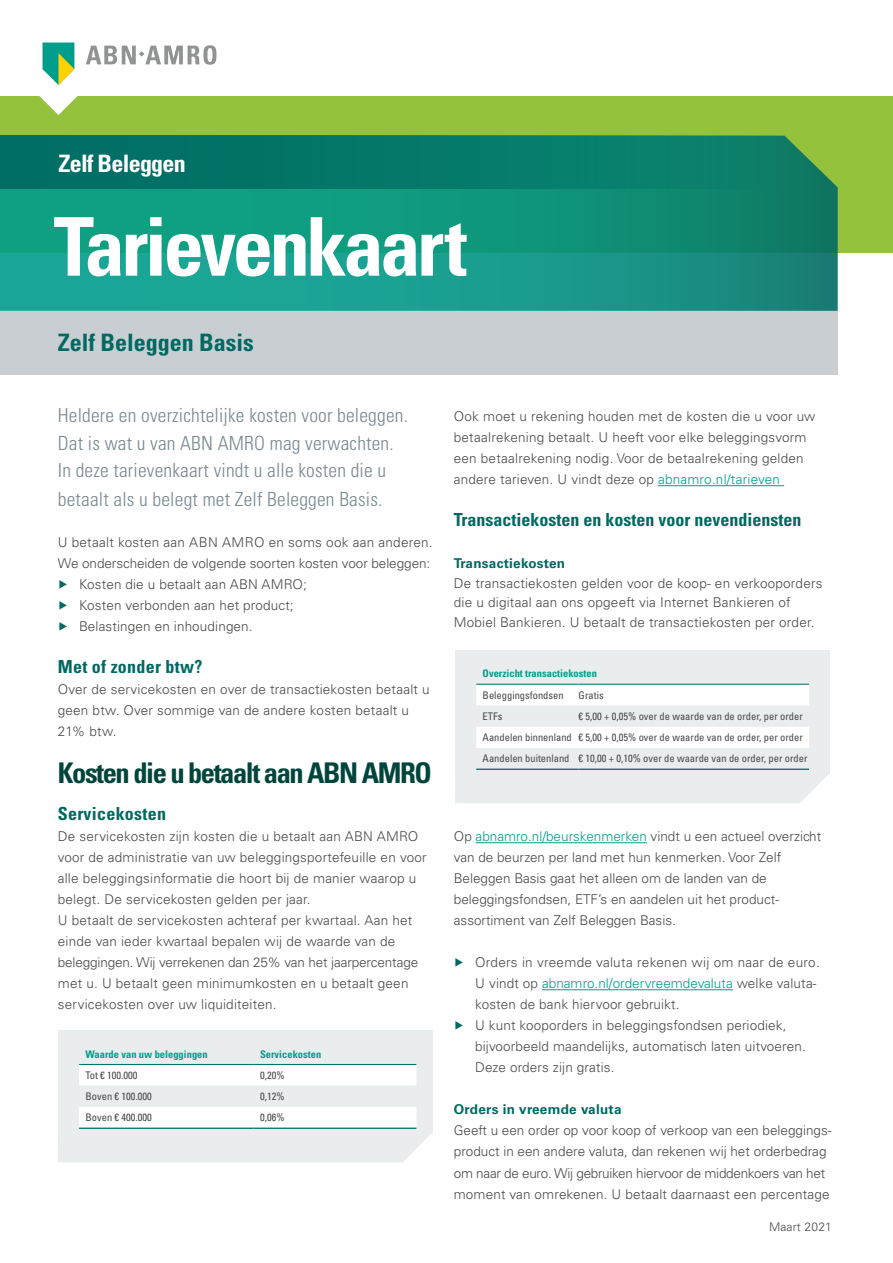
<style>
.page{position:relative;width:893px;height:1263px;background:#fff}
.page>*{position:absolute;margin:0;border:0;box-sizing:border-box;transform-origin:0 0}
.t1{font:700 condensed 81px "Univers LT Std";letter-spacing:-.045em;color:#fff}
.t2{font:700 condensed 28.5px "Univers LT Std";letter-spacing:-.05em;color:#00453c}
.t3{font:700 condensed 24px "Univers LT Std";color:#006962}
.t4{font:700 condensed 24px "Univers LT Std";letter-spacing:-.03em;color:#fff}
.t5{font:300 condensed 19.5px/28px "Univers LT Std";letter-spacing:.01em;color:#7a8890}
.t6{font:700 condensed 18px "Univers LT Std";color:#006962}
.t7{font:300 13.5px/21px "Univers LT Std";letter-spacing:.01em;color:#494948}
.t8{font:300 13.5px "Univers LT Std";color:#009d8b}
.t9{font:700 13.5px "Univers LT Std";letter-spacing:.02em;color:#006962}
.t10{font:300 12px "Univers LT Std";letter-spacing:.01em;color:#494948}
.t11{font:condensed 10.5px/21.3px "Univers LT Std";color:#494948}
.t12{font:700 condensed 10.5px "Univers LT Std";color:#009d8b}
.s1{color:#006962}
.s2{color:#009d8b}
.s3{color:#494948}
</style>
<div class="page">
<div style="left:0;top:96px;width:893px;height:157px;background:#94c23c"></div>
<svg style="left:0;top:136px;width:838px;height:175px;background:#169881"></svg>
<div style="left:0;top:136px;width:780px;height:53px;background:#047869"></div>
<div style="left:0;top:311px;width:838px;height:64px;background:#c8ced2"></div>
<hr style="left:658px;top:485px;width:126px;height:1px;background:#009d8b">
<hr style="left:476px;top:842px;width:171px;height:1px;background:#009d8b">
<hr style="left:542px;top:989px;width:191px;height:1px;background:#009d8b">
<svg style="left:39px;top:43px;width:177px;height:72px"></svg>
<div style="left:58px;top:1030px;width:374px;height:102px;background:#eaedee"></div>
<div style="left:79px;top:1065px;width:337px;height:21px;background:#fff"></div>
<hr style="left:79px;top:1064px;width:175px;height:1px;background:#006962">
<hr style="left:254px;top:1064px;width:162px;height:1px;background:#006962">
<svg style="left:58px;top:1107px;width:374px;height:55px;background:#ecf0f1"></svg>
<div style="left:455px;top:650px;width:374px;height:123px;background:#eaedee"></div>
<svg style="left:476px;top:685px;width:333px;height:63px"></svg>
<hr style="left:476px;top:769px;width:103px;height:1px;background:#006962">
<hr style="left:579px;top:769px;width:230px;height:1px;background:#006962">
<hr style="left:476px;top:684px;width:103px;height:1px;background:#006962">
<hr style="left:579px;top:684px;width:230px;height:1px;background:#006962">
<div style="left:455px;top:773px;width:374px;height:30px;background:#eaedee"></div>
<h3 class="t4" style="left:58px;top:149px;width:129px">Zelf Beleggen</h3>
<h1 class="t1" style="left:54px;top:197px;width:415px">Tarievenkaart</h1>
<h3 class="t3" style="left:58px;top:328px;width:197px">Zelf Beleggen Basis</h3>
<h3 class="t5" style="left:58px;top:401px;width:352px">Heldere en overzichtelijke kosten voor beleggen.<br>Dat is wat u van ABN AMRO mag verwachten.<br>In deze tarievenkaart vindt u alle kosten die u betaalt als u belegt met Zelf Beleggen Basis.</h3>
<p class="t7" style="left:58px;top:532px;width:376px">U betaalt kosten aan ABN AMRO en soms ook aan anderen.<br>We onderscheiden de volgende soorten kosten voor beleggen: <span class="s1">▶</span> Kosten die u betaalt aan ABN AMRO;<br><span class="s1">▶</span> Kosten verbonden aan het product;<br><span class="s1">▶</span> Belastingen en inhoudingen.</p>
<h3 class="t6" style="left:58px;top:656px;width:146px">Met of zonder btw?</h3>
<p class="t7" style="left:58px;top:679px;width:373px">Over de servicekosten en over de transactiekosten betaalt u geen btw. Over sommige van de andere kosten betaalt u<br>21% btw.</p>
<h2 class="t2" style="left:58px;top:755px;width:375px">Kosten die u betaalt aan ABN AMRO</h2>
<h3 class="t6" style="left:58px;top:803px;width:110px">Servicekosten</h3>
<p class="t7" style="left:58px;top:826px;width:370px">De servicekosten zijn kosten die u betaalt aan ABN AMRO voor de administratie van uw beleggingsportefeuille en voor alle beleggingsinformatie die hoort bij de manier waarop u belegt. De servicekosten gelden per jaar.<br>U betaalt de servicekosten achteraf per kwartaal. Aan het einde van ieder kwartaal bepalen wij de waarde van de beleggingen. Wij verrekenen dan 25% van het jaarpercentage met u. U betaalt geen minimumkosten en u betaalt geen servicekosten over uw liquiditeiten.</p>
<p class="t12" style="left:85px;top:1047px;width:124px">Waarde van uw beleggingen</p>
<p class="t12" style="left:260px;top:1047px;width:63px">Servicekosten</p>
<p class="t11" style="left:85px;top:1064px;width:54px">Tot € 100.000</p>
<p class="t11" style="left:260px;top:1064px;width:26px">0,20%</p>
<p class="t11" style="left:85px;top:1085px;width:68px">Boven € 100.000</p>
<p class="t11" style="left:260px;top:1085px;width:26px">0,12%</p>
<p class="t11" style="left:85px;top:1107px;width:68px">Boven € 400.000</p>
<p class="t11" style="left:260px;top:1107px;width:26px">0,06%</p>
<p class="t7" style="left:454px;top:406px;width:363px">Ook moet u rekening houden met de kosten die u voor uw betaalrekening betaalt. U heeft voor elke beleggingsvorm een betaalrekening nodig. Voor de betaalrekening gelden andere tarieven. U vindt deze op <span class="s2">abnamro.nl/tarieven</span></p>
<h3 class="t6" style="left:454px;top:509px;width:349px">Transactiekosten en kosten voor nevendiensten</h3>
<p class="t9" style="left:454px;top:556px;width:113px">Transactiekosten</p>
<p class="t7" style="left:454px;top:573px;width:370px;line-height:19.5px">De transactiekosten gelden voor de koop- en verkooporders die u digitaal aan ons opgeeft via Internet Bankieren of<br>Mobiel Bankieren. U betaalt de transactiekosten per order.</p>
<p class="t12" style="left:483px;top:667px;width:116px">Overzicht transactiekosten</p>
<p class="t11" style="left:483px;top:684px;width:83px">Beleggingsfondsen</p>
<p class="t11" style="left:579px;top:684px;width:27px">Gratis</p>
<p class="t11" style="left:483px;top:705px;width:21px">ETFs</p>
<p class="t11" style="left:483px;top:705px;width:326px;text-indent:96px">€ 5,00 + 0,05% over de waarde van de order, per order<br>Aandelen binnenland € 5,00 + 0,05% over de waarde van de order, per order<br>Aandelen buitenland € 10,00 + 0,10% over de waarde van de order, per order</p>
<p class="t7" style="left:454px;top:826px;width:369px">Op <span class="s2">abnamro.nl/beurskenmerken</span> vindt u een actueel overzicht van de beurzen per land met hun kenmerken. Voor Zelf Beleggen Basis gaat het alleen om de landen van de beleggingsfondsen, ETF’s en aandelen uit het product&shy;assortiment van Zelf Beleggen Basis.</p>
<p class="t7" style="left:454px;top:952px;width:367px"><span class="s1">▶</span> Orders in vreemde valuta rekenen wij om naar de euro.</p>
<p class="t8" style="left:475px;top:975px;width:343px"><span class="s3">U vindt op</span> abnamro.nl/ordervreemdevaluta <span class="s3">welke valuta-</span></p>
<p class="t7" style="left:475px;top:994px;width:206px">kosten de bank hiervoor gebruikt.</p>
<p class="t7" style="left:454px;top:1015px;width:334px"><span class="s1">▶</span> U kunt kooporders in beleggingsfondsen periodiek,</p>
<p class="t7" style="left:475px;top:1036px;width:332px">bijvoorbeeld maandelijks, automatisch laten uitvoeren.</p>
<p class="t7" style="left:475px;top:1057px;width:141px">Deze orders zijn gratis.</p>
<p class="t9" style="left:454px;top:1102px;width:169px">Orders in vreemde valuta</p>
<p class="t7" style="left:454px;top:1120px;width:379px">Geeft u een order op voor koop of verkoop van een beleggings&shy;product in een andere valuta, dan rekenen wij het orderbedrag om naar de euro. Wij gebruiken hiervoor de middenkoers van het moment van omrekenen. U betaalt daarnaast een percentage</p>
<p class="t10" style="left:769px;top:1220px;width:64px">Maart 2021</p>
</div>
